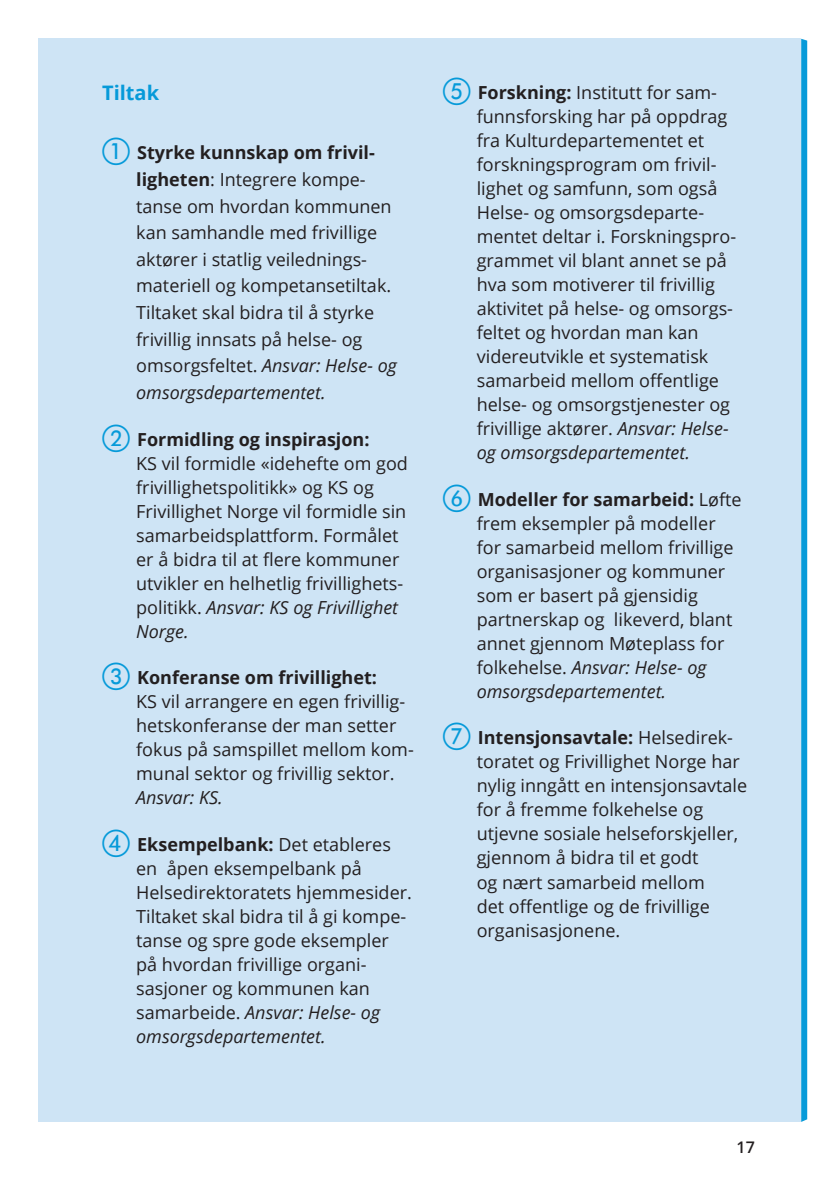
<style>
.page{position:relative;width:840px;height:1191px;background:#fff}
.page>*{position:absolute;margin:0;border:0;box-sizing:border-box;transform-origin:0 0}
.t1{font:700 20px "Open Sans";color:#069ad9}
.t2{font:18px/24px "Open Sans";color:#231f20}
.t3{font:600 16px "Open Sans";color:#231f20}
.s1{font-family:"European Pi One";font-size:28px;color:#069ad9}
.s2{font-weight:700}
.s3{font-style:italic}
</style>
<div class="page">
<div style="left:39px;top:39px;width:761px;height:1083px;background:#cee4f5"></div>
<svg style="left:800px;top:39px;width:6px;height:1083px;background:#30a9df"></svg>
<h5 class="t1" style="left:102px;top:79px;width:58px">Tiltak</h5>
<p class="t2" style="left:136px;top:139px;width:262px;line-height:26.6px;text-indent:-34px"><span class="s1">A.</span><span class="s2">Styrke kunnskap om frivil&shy;ligheten</span>: Integrere kompe&shy;tanse om hvordan kommunen kan samhandle med frivillige aktører i statlig veilednings&shy;materiell og kompetansetiltak.<br>Tiltaket skal bidra til å styrke frivillig innsats på helse- og omsorgsfeltet. <span class="s3">Ansvar: Helse- og omsorgsdepartementet.</span></p>
<p class="t2" style="left:136px;top:426px;width:273px;text-indent:-34px"><span class="s1">B.</span><span class="s2">Formidling og inspirasjon:<br></span>KS vil formidle «idehefte om god frivillighetspolitikk» og KS og<br>Frivillighet Norge vil formidle sin samarbeidsplattform. Formålet er å bidra til at flere kommuner utvikler en helhetlig frivillighets&shy;politikk. <span class="s3">Ansvar: KS og Frivillighet<br>Norge.</span></p>
<p class="t2" style="left:136px;top:665px;width:279px;text-indent:-34px"><span class="s1">C.</span><span class="s2">Konferanse om frivillighet:<br></span>KS vil arrangere en egen frivillig&shy;hetskonferanse der man setter fokus på samspillet mellom kom&shy;munal sektor og frivillig sektor.<br><span class="s3">Ansvar: KS.</span></p>
<p class="t2" style="left:136px;top:832px;width:277px;text-indent:-34px"><span class="s1">D.</span><span class="s2">Eksempelbank:</span> Det etableres en åpen eksempelbank på<br>Helsedirektoratets hjemmesider.<br>Tiltaket skal bidra til å gi kompe&shy;tanse og spre gode eksempler på hvordan frivillige organi&shy;sasjoner og kommunen kan samarbeide. <span class="s3">Ansvar: Helse- og omsorgsdepartementet.</span></p>
<p class="t2" style="left:476px;top:80px;width:261px;text-indent:-34px"><span class="s1">E.</span><span class="s2">Forskning:</span> Institutt for sam&shy;funnsforsking har på oppdrag fra Kulturdepartementet et forskningsprogram om frivil&shy;lighet og samfunn, som også<br>Helse- og omsorgsdeparte&shy;mentet deltar i. Forskningspro&shy;grammet vil blant annet se på hva som motiverer til frivillig aktivitet på helse- og omsorgs&shy;feltet og hvordan man kan videreutvikle et systematisk samarbeid mellom offentlige helse- og omsorgstjenester og frivillige aktører. <span class="s3">Ansvar: Helse&shy;og omsorgsdepartementet.</span></p>
<p class="t2" style="left:476px;top:486px;width:266px;text-indent:-34px"><span class="s1">F.</span><span class="s2">Modeller for samarbeid:</span> Løfte frem eksempler på modeller for samarbeid mellom frivillige organisasjoner og kommuner som er basert på gjensidig partnerskap og likeverd, blant annet gjennom Møteplass for folkehelse. <span class="s3">Ansvar: Helse- og omsorgsdepartementet.</span></p>
<p class="t2" style="left:476px;top:725px;width:272px;text-indent:-34px"><span class="s1">G.</span><span class="s2">Intensjonsavtale:</span> Helsedirek&shy;toratet og Frivillighet Norge har nylig inngått en intensjonsavtale for å fremme folkehelse og utjevne sosiale helseforskjeller, gjennom å bidra til et godt<br>og nært samarbeid mellom<br>det offentlige og de frivillige organisasjonene.</p>
<p class="t3" style="left:736px;top:1136px;width:20px">17</p>
</div>
